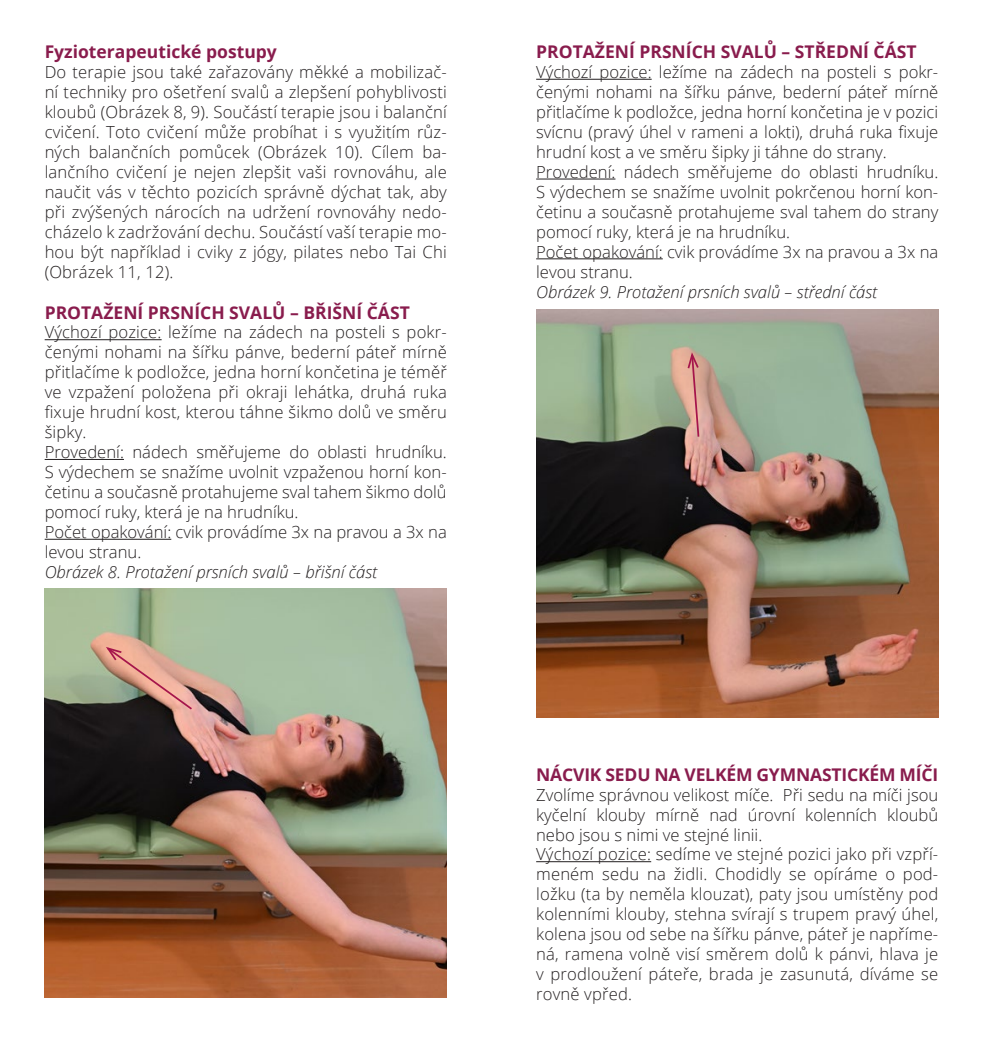
<style>
.page{position:relative;width:983px;height:1042px;background:#fff}
.page>*{position:absolute;margin:0;border:0;box-sizing:border-box;transform-origin:0 0}
.t1{font:700 17.5px "Open Sans";color:#891c4d}
.t2{font:300 16.62px/19.9px "Open Sans";color:#231f20;text-align:justify}
.t3{font:italic 300 16.62px "Open Sans";color:#231f20}
</style>
<div class="page">
<hr style="left:45px;top:339px;width:117px;height:1px;background:#231f20">
<hr style="left:45px;top:459px;width:79px;height:1px;background:#231f20">
<hr style="left:45px;top:539px;width:126px;height:1px;background:#231f20">
<hr style="left:536px;top:79px;width:115px;height:1px;background:#231f20">
<hr style="left:536px;top:179px;width:79px;height:1px;background:#231f20">
<hr style="left:536px;top:258px;width:126px;height:1px;background:#231f20">
<hr style="left:536px;top:861px;width:115px;height:1px;background:#231f20">
<img style="left:45px;top:589px;width:401px;height:408px">
<img style="left:536px;top:309px;width:402px;height:409px">
<svg style="left:104px;top:645px;width:90px;height:66px"></svg>
<svg style="left:686px;top:350px;width:14px;height:88px"></svg>
<p class="t1" style="left:45px;top:39px;width:234px">Fyzioterapeutické postupy</p>
<p class="t2" style="left:45px;top:62px;width:403px">Do terapie jsou také zařazovány měkké a mobilizač&shy;ní techniky pro ošetření svalů a zlepšení pohyblivosti kloubů (Obrázek 8, 9). Součástí terapie jsou i balanční cvičení. Toto cvičení může probíhat i s využitím růz&shy;ných balančních pomůcek (Obrázek 10). Cílem ba&shy;lančního cvičení je nejen zlepšit vaši rovnováhu, ale naučit vás v těchto pozicích správně dýchat tak, aby při zvýšených nárocích na udržení rovnováhy nedo&shy;cházelo k zadržování dechu. Součástí vaší terapie mo&shy;hou být například i cviky z jógy, pilates nebo Tai Chi (Obrázek 11, 12).</p>
<p class="t1" style="left:45px;top:300px;width:366px">PROTAŽENÍ PRSNÍCH SVALŮ – BŘIŠNÍ ČÁST</p>
<p class="t2" style="left:45px;top:322px;width:403px">Výchozí pozice: ležíme na zádech na posteli s pokr&shy;čenými nohami na šířku pánve, bederní páteř mírně přitlačíme k podložce, jedna horní končetina je téměř ve vzpažení položena při okraji lehátka, druhá ruka fixuje hrudní kost, kterou táhne šikmo dolů ve směru šipky.</p>
<p class="t2" style="left:45px;top:442px;width:403px">Provedení: nádech směřujeme do oblasti hrudníku.<br>S výdechem se snažíme uvolnit vzpaženou horní kon&shy;četinu a současně protahujeme sval tahem šikmo dolů pomocí ruky, která je na hrudníku.</p>
<p class="t2" style="left:45px;top:521px;width:403px">Počet opakování: cvik provádíme 3x na pravou a 3x na levou stranu.</p>
<p class="t3" style="left:45px;top:560px;width:334px">Obrázek 8. Protažení prsních svalů – břišní část</p>
<p class="t1" style="left:536px;top:39px;width:382px">PROTAŽENÍ PRSNÍCH SVALŮ – STŘEDNÍ ČÁST</p>
<p class="t2" style="left:536px;top:62px;width:403px">Výchozí pozice: ležíme na zádech na posteli s pokr&shy;čenými nohami na šířku pánve, bederní páteř mírně přitlačíme k podložce, jedna horní končetina je v pozici svícnu (pravý úhel v rameni a lokti), druhá ruka fixuje hrudní kost a ve směru šipky ji táhne do strany.</p>
<p class="t2" style="left:536px;top:161px;width:403px">Provedení: nádech směřujeme do oblasti hrudníku.<br>S výdechem se snažíme uvolnit pokrčenou horní kon&shy;četinu a současně protahujeme sval tahem do strany pomocí ruky, která je na hrudníku.</p>
<p class="t2" style="left:536px;top:241px;width:403px">Počet opakování: cvik provádíme 3x na pravou a 3x na levou stranu.</p>
<p class="t3" style="left:536px;top:280px;width:342px">Obrázek 9. Protažení prsních svalů – střední část</p>
<p class="t1" style="left:536px;top:762px;width:403px">NÁCVIK SEDU NA VELKÉM GYMNASTICKÉM MÍČI</p>
<p class="t2" style="left:536px;top:784px;width:403px">Zvolíme správnou velikost míče. Při sedu na míči jsou kyčelní klouby mírně nad úrovní kolenních kloubů nebo jsou s nimi ve stejné linii.</p>
<p class="t2" style="left:536px;top:844px;width:403px">Výchozí pozice: sedíme ve stejné pozici jako při vzpří&shy;meném sedu na židli. Chodidly se opíráme o pod&shy;ložku (ta by neměla klouzat), paty jsou umístěny pod kolenními klouby, stehna svírají s trupem pravý úhel, kolena jsou od sebe na šířku pánve, páteř je napříme&shy;ná, ramena volně visí směrem dolů k pánvi, hlava je v prodloužení páteře, brada je zasunutá, díváme se rovně vpřed.</p>
</div>
